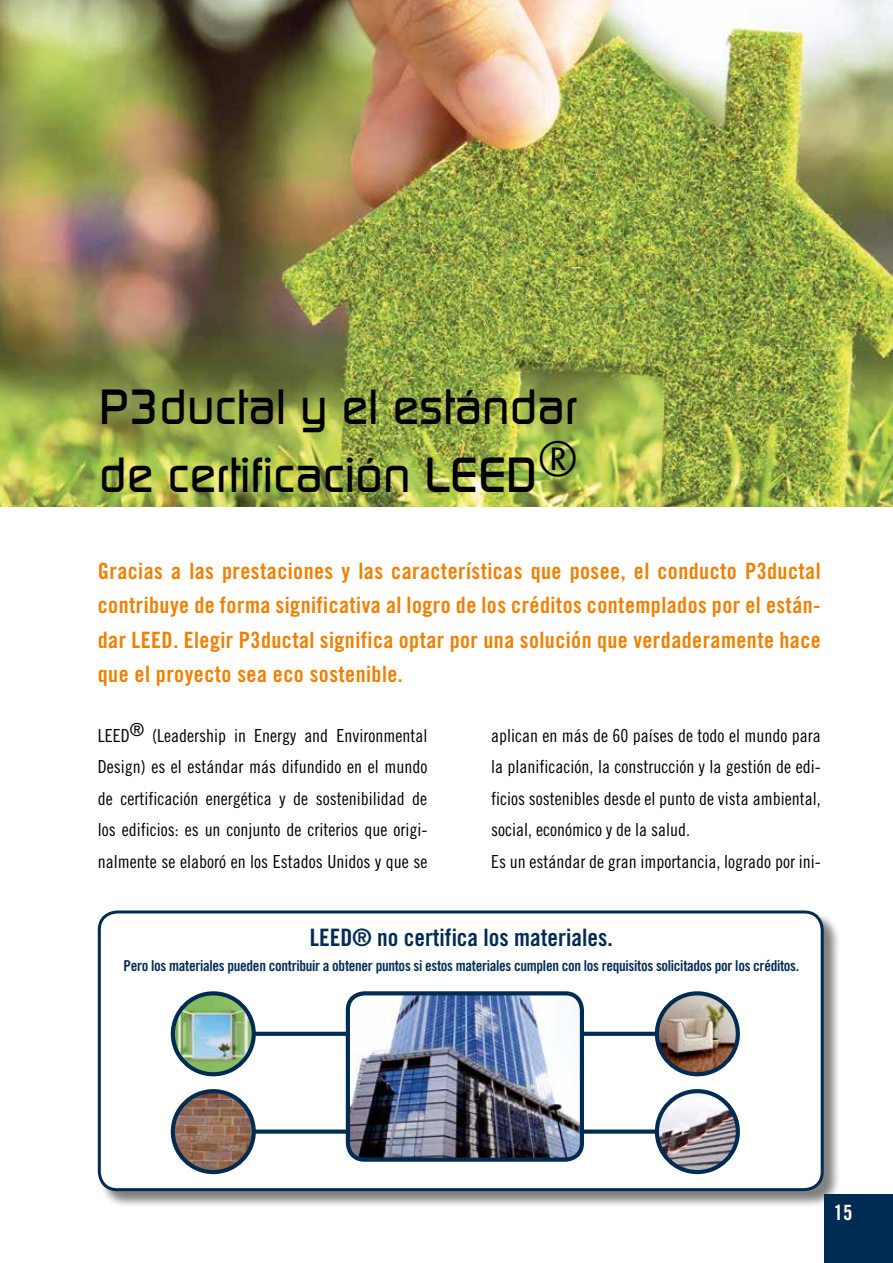
<style>
.page{position:relative;width:893px;height:1263px;background:#fff}
.page>*{position:absolute;margin:0;border:0;box-sizing:border-box;transform-origin:0 0}
.t1{font:500 48px/67.5px "Digital";color:#000}
.t2{font:24px "Trade Gothic Bold Cond Twenty";color:#002c54}
.t3{font:22.5px/34.5px "Trade Gothic Bold Cond Twenty";letter-spacing:.02em;color:#ef8000;text-align:justify}
.t4{font:21px "Trade Gothic Bold Cond Twenty";color:#fff}
.t5{font:18px/31.5px "Trade Gothic Cond Eighteen";color:#000;text-align:justify}
.t6{font:15px "Trade Gothic Bold Cond Twenty";letter-spacing:-.02em;color:#002c54}
</style>
<div class="page">
<img style="left:0;top:0;width:893px;height:506px">
<div style="left:99px;top:911px;width:742px;height:297px;background:#000;opacity:.5"></div>
<div style="left:99px;top:912px;width:723px;height:277px;background:#fff;border-radius:18px"></div>
<div style="left:98px;top:910px;width:726px;height:281px;border:3px solid #002c54;border-radius:18px"></div>
<svg style="left:256px;top:1032px;width:90px;height:4px"></svg>
<svg style="left:584px;top:1032px;width:71px;height:4px"></svg>
<div style="left:239px;top:1129px;width:129px;height:5px;background:#002c54"></div>
<div style="left:573px;top:1129px;width:129px;height:5px;background:#002c54"></div>
<img style="left:351px;top:996px;width:228px;height:161px">
<div style="left:346px;top:991px;width:238px;height:171px;border:4px solid #002c54;border-radius:17px"></div>
<img style="left:173px;top:993px;width:81px;height:81px;border-radius:40px">
<div style="left:171px;top:991px;width:85px;height:85px;border:4px solid #002c54;border-radius:50%"></div>
<img style="left:173px;top:1091px;width:81px;height:81px;border-radius:40px">
<div style="left:171px;top:1089px;width:85px;height:85px;border:4px solid #002c54;border-radius:50%"></div>
<img style="left:657px;top:993px;width:81px;height:81px;border-radius:40px">
<div style="left:655px;top:991px;width:85px;height:85px;border:4px solid #002c54;border-radius:50%"></div>
<img style="left:657px;top:1091px;width:81px;height:81px;border-radius:40px">
<div style="left:655px;top:1089px;width:85px;height:85px;border:4px solid #002c54;border-radius:50%"></div>
<div style="left:825px;top:1195px;width:68px;height:68px;background:#002c54"></div>
<h1 class="t1" style="left:99px;top:374px;width:484px">P3ductal y el estándar de certificación LEED®</h1>
<p class="t3" style="left:98px;top:553px;width:724px">Gracias a las prestaciones y las características que posee, el conducto P3ductal contribuye de forma significativa al logro de los créditos contemplados por el están&shy;dar LEED. Elegir P3ductal significa optar por una solución que verdaderamente hace que el proyecto sea eco sostenible.</p>
<p class="t5" style="left:98px;top:719px;width:331px">LEED® (Leadership in Energy and Environmental Design) es el estándar más difundido en el mundo de certificación energética y de sostenibilidad de los edificios: es un conjunto de criterios que origi&shy;nalmente se elaboró en los Estados Unidos y que se</p>
<p class="t5" style="left:491px;top:719px;width:331px;text-align:left">aplican en más de 60 países de todo el mundo para la planificación, la construcción y la gestión de edi&shy;ficios sostenibles desde el punto de vista ambiental, social, económico y de la salud.<br>Es un estándar de gran importancia, logrado por ini-</p>
<h2 class="t2" style="left:310px;top:923px;width:305px">LEED® no certifica los materiales.</h2>
<p class="t6" style="left:124px;top:957px;width:677px">Pero los materiales pueden contribuir a obtener puntos si estos materiales cumplen con los requisitos solicitados por los créditos.</p>
<p class="t4" style="left:834px;top:1199px;width:20px">15</p>
</div>
